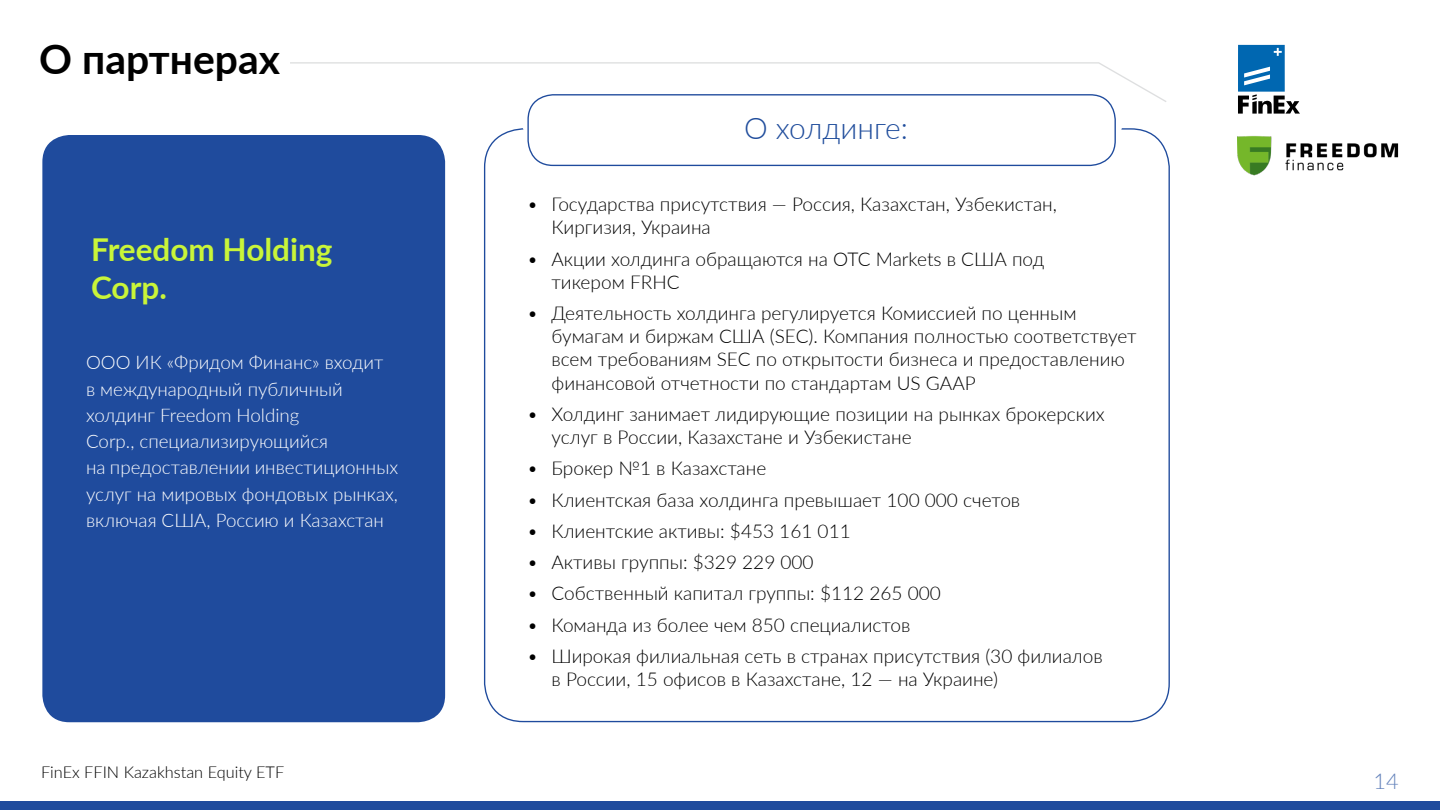
<style>
.page{position:relative;width:1440px;height:810px;background:#fff}
.page>*{position:absolute;margin:0;border:0;box-sizing:border-box;transform-origin:0 0}
.t1{font:700 40.8px "Lato";color:#000}
.t2{font:300 40.8px "Lato";color:#000}
.t3{font:700 31.5px/37.8px "Lato";color:#c9f539}
.t4{font:300 29.92px "Lato";color:#204d9c}
.t5{font:300 21.75px "Lato";color:#6281ba}
.t6{font:300 19.05px/23.1px "Lato";color:#000}
.t7{font:300 18.75px/26.2px "Lato";color:#fff}
.t8{font:300 16.35px "Lato";color:#000}
</style>
<div class="page">
<svg style="left:290px;top:62px;width:877px;height:40px"></svg>
<div style="left:0;top:801px;width:1440px;height:9px;background:#1f4b9d"></div>
<div style="left:42px;top:135px;width:403px;height:587px;background:#1f4b9d;border-radius:27px"></div>
<img style="left:1238px;top:136px;width:161px;height:40px">
<svg style="left:1238px;top:45px;width:62px;height:69px"></svg>
<div style="left:528px;top:95px;width:587px;height:70px;background:#fff;border-radius:25px"></div>
<div style="left:527px;top:94px;width:589px;height:72px;border:1px solid #1f4b9d;border-radius:25px"></div>
<h1 class="t1" style="left:39px;top:29px;width:242px">О партнерах</h1>
<h1 class="t2" style="left:41px;top:31px;width:78px">ХХХ</h1>
<h2 class="t3" style="left:91px;top:229px;width:243px">Freedom Holding<br>Corp.</h2>
<p class="t7" style="left:86px;top:349px;width:314px">ООО ИК «Фридом Финанс» входит<br>в международный публичный холдинг Freedom Holding<br>Corp., специализирующийся<br>на предоставлении инвестиционных услуг на мировых фондовых рынках, включая США, Россию и Казахстан</p>
<h3 class="t4" style="left:744px;top:107px;width:165px">О холдинге:</h3>
<p class="t6" style="left:552px;top:192px;width:507px;text-indent:-24px">• Государства присутствия — Россия, Казахстан, Узбекистан,<br>Киргизия, Украина</p>
<p class="t6" style="left:552px;top:247px;width:494px;text-indent:-24px">• Акции холдинга обращаются на ОТС Markets в США под тикером FRHC</p>
<p class="t6" style="left:552px;top:301px;width:587px;text-indent:-24px">• Деятельность холдинга регулируется Комиссией по ценным бумагам и биржам США (SEC). Компания полностью соответствует всем требованиям SEC по открытости бизнеса и предоставлению финансовой отчетности по стандартам US GAAP</p>
<p class="t6" style="left:552px;top:402px;width:555px;text-indent:-24px">• Холдинг занимает лидирующие позиции на рынках брокерских услуг в России, Казахстане и Узбекистане</p>
<p class="t6" style="left:527px;top:456px;width:241px">• Брокер №1 в Казахстане</p>
<p class="t6" style="left:527px;top:487px;width:495px">• Клиентская база холдинга превышает 100 000 счетов</p>
<p class="t6" style="left:527px;top:519px;width:325px">• Клиентские активы: $453 161 011</p>
<p class="t6" style="left:527px;top:550px;width:288px">• Активы группы: $329 229 000</p>
<p class="t6" style="left:527px;top:581px;width:415px">• Собственный капитал группы: $112 265 000</p>
<p class="t6" style="left:527px;top:613px;width:385px">• Команда из более чем 850 специалистов</p>
<p class="t6" style="left:552px;top:644px;width:553px;text-indent:-24px">• Широкая филиальная сеть в странах присутствия (30 филиалов в России, 15 офисов в Казахстане, 12 — на Украине)</p>
<p class="t8" style="left:41px;top:761px;width:245px">FinEx FFIN Kazakhstan Equity ETF</p>
<p class="t5" style="left:1374px;top:766px;width:27px">14</p>
</div>
